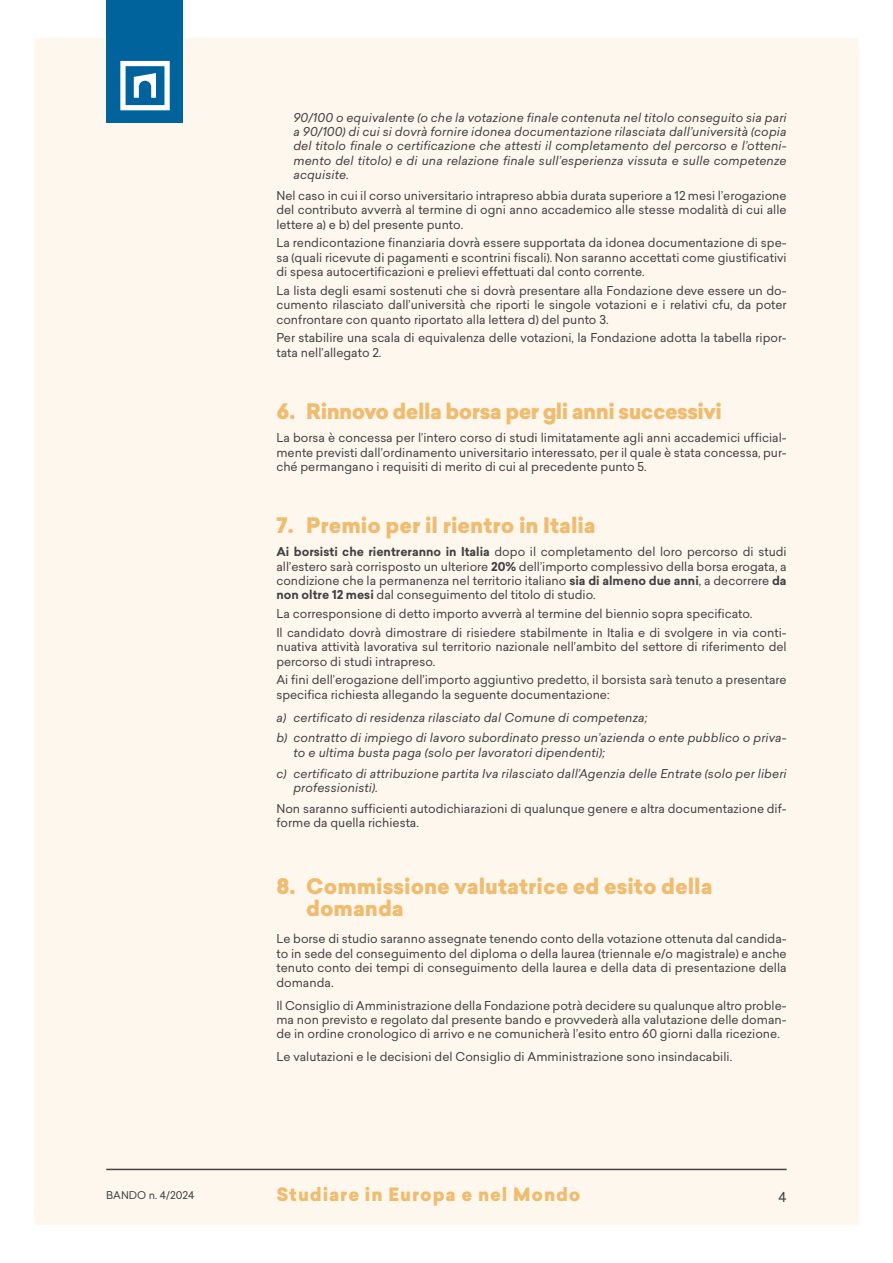
<style>
.page{position:relative;width:893px;height:1263px;background:#fff}
.page>*{position:absolute;margin:0;border:0;box-sizing:border-box;transform-origin:0 0}
.t1{font:900 21px/22.5px "Sailec";color:#efbc70}
.t2{font:900 21px "Sailec";letter-spacing:-.025em;color:#efbc70}
.t3{font:900 18px "Sailec";letter-spacing:.05em;color:#efbc70}
.t4{font:13.5px "Sailec";color:#414042}
.t5{font:12px/14.4px "Sailec";color:#414042;text-align:justify}
.t6{font:italic 12px/14.4px "Sailec";letter-spacing:.01em;color:#414042}
.t7{font:10.5px "Sailec";color:#414042}
.s1{font-weight:700}
</style>
<div class="page">
<div style="left:34px;top:38px;width:825px;height:1187px;background:#fdf7ee"></div>
<hr style="left:106px;top:1169px;width:681px;height:1px;background:#414042">
<div style="left:106px;top:0;width:77px;height:123px;background:#00639c"></div>
<svg style="left:120px;top:61px;width:50px;height:49px"></svg>
<p class="t6" style="left:293px;top:110px;width:495px;text-align:justify">90/100 o equivalente (o che la votazione finale contenuta nel titolo conseguito sia pari a 90/100) di cui si dovrà fornire idonea documentazione rilasciata dall’università (copia del titolo finale o certificazione che attesti il completamento del percorso e l’otteni&shy;mento del titolo) e di una relazione finale sull’esperienza vissuta e sulle competenze acquisite.</p>
<p class="t5" style="left:276px;top:188px;width:512px">Nel caso in cui il corso universitario intrapreso abbia durata superiore a 12 mesi l’erogazione del contributo avverrà al termine di ogni anno accademico alle stesse modalità di cui alle lettere a) e b) del presente punto.</p>
<p class="t5" style="left:276px;top:236px;width:512px">La rendicontazione finanziaria dovrà essere supportata da idonea documentazione di spe&shy;sa (quali ricevute di pagamenti e scontrini fiscali). Non saranno accettati come giustificativi di spesa autocertificazioni e prelievi effettuati dal conto corrente.</p>
<p class="t5" style="left:276px;top:283px;width:512px">La lista degli esami sostenuti che si dovrà presentare alla Fondazione deve essere un do&shy;cumento rilasciato dall’università che riporti le singole votazioni e i relativi cfu, da poter confrontare con quanto riportato alla lettera d) del punto 3.</p>
<p class="t5" style="left:276px;top:331px;width:512px">Per stabilire una scala di equivalenza delle votazioni, la Fondazione adotta la tabella ripor&shy;tata nell’allegato 2.</p>
<h1 class="t2" style="left:276px;top:396px;width:447px">6. Rinnovo della borsa per gli anni successivi</h1>
<p class="t5" style="left:276px;top:430px;width:512px">La borsa è concessa per l’intero corso di studi limitatamente agli anni accademici ufficial&shy;mente previsti dall’ordinamento universitario interessato, per il quale è stata concessa, pur&shy;ché permangano i requisiti di merito di cui al precedente punto 5.</p>
<h1 class="t1" style="left:276px;top:515px;width:321px">7. Premio per il rientro in Italia</h1>
<p class="t5" style="left:276px;top:544px;width:512px"><span class="s1">Ai borsisti che rientreranno in Italia</span> dopo il completamento del loro percorso di studi all’estero sarà corrisposto un ulteriore <span class="s1">20%</span> dell’importo complessivo della borsa erogata, a condizione che la permanenza nel territorio italiano <span class="s1">sia di almeno due anni</span>, a decorrere <span class="s1">da non oltre 12 mesi</span> dal conseguimento del titolo di studio.</p>
<p class="t5" style="left:276px;top:604px;width:512px;line-height:18.6px">La corresponsione di detto importo avverrà al termine del biennio sopra specificato.<br>Il candidato dovrà dimostrare di risiedere stabilmente in Italia e di svolgere in via conti-</p>
<p class="t5" style="left:276px;top:639px;width:512px">nuativa attività lavorativa sul territorio nazionale nell’ambito del settore di riferimento del percorso di studi intrapreso.</p>
<p class="t5" style="left:276px;top:672px;width:512px">Ai fini dell’erogazione dell’importo aggiuntivo predetto, il borsista sarà tenuto a presentare specifica richiesta allegando la seguente documentazione:</p>
<p class="t6" style="left:276px;top:707px;width:512px;line-height:20.9px">a) certificato di residenza rilasciato dal Comune di competenza;<br>b) contratto di impiego di lavoro subordinato presso un’azienda o ente pubblico o priva-</p>
<p class="t6" style="left:276px;top:742px;width:512px;line-height:20.9px;text-indent:17px">to e ultima busta paga (solo per lavoratori dipendenti);<br>c) certificato di attribuzione partita Iva rilasciato dall’Agenzia delle Entrate (solo per liberi</p>
<p class="t6" style="left:293px;top:780px;width:86px">professionisti).</p>
<p class="t5" style="left:276px;top:801px;width:512px">Non saranno sufficienti autodichiarazioni di qualunque genere e altra documentazione dif&shy;forme da quella richiesta.</p>
<h1 class="t1" style="left:306px;top:875px;width:408px;text-indent:-30px">8. Commissione valutatrice ed esito della domanda</h1>
<p class="t5" style="left:276px;top:932px;width:512px">Le borse di studio saranno assegnate tenendo conto della votazione ottenuta dal candida&shy;to in sede del conseguimento del diploma o della laurea (triennale e/o magistrale) e anche tenuto conto dei tempi di conseguimento della laurea e della data di presentazione della domanda.</p>
<p class="t5" style="left:276px;top:998px;width:512px">Il Consiglio di Amministrazione della Fondazione potrà decidere su qualunque altro proble&shy;ma non previsto e regolato dal presente bando e provvederà alla valutazione delle doman&shy;de in ordine cronologico di arrivo e ne comunicherà l’esito entro 60 giorni dalla ricezione.</p>
<p class="t5" style="left:276px;top:1049px;width:457px">Le valutazioni e le decisioni del Consiglio di Amministrazione sono insindacabili.</p>
<p class="t7" style="left:106px;top:1188px;width:90px">BANDO n. 4/2024</p>
<h2 class="t3" style="left:276px;top:1182px;width:306px">Studiare in Europa e nel Mondo</h2>
<p class="t4" style="left:779px;top:1188px;width:10px">4</p>
</div>
